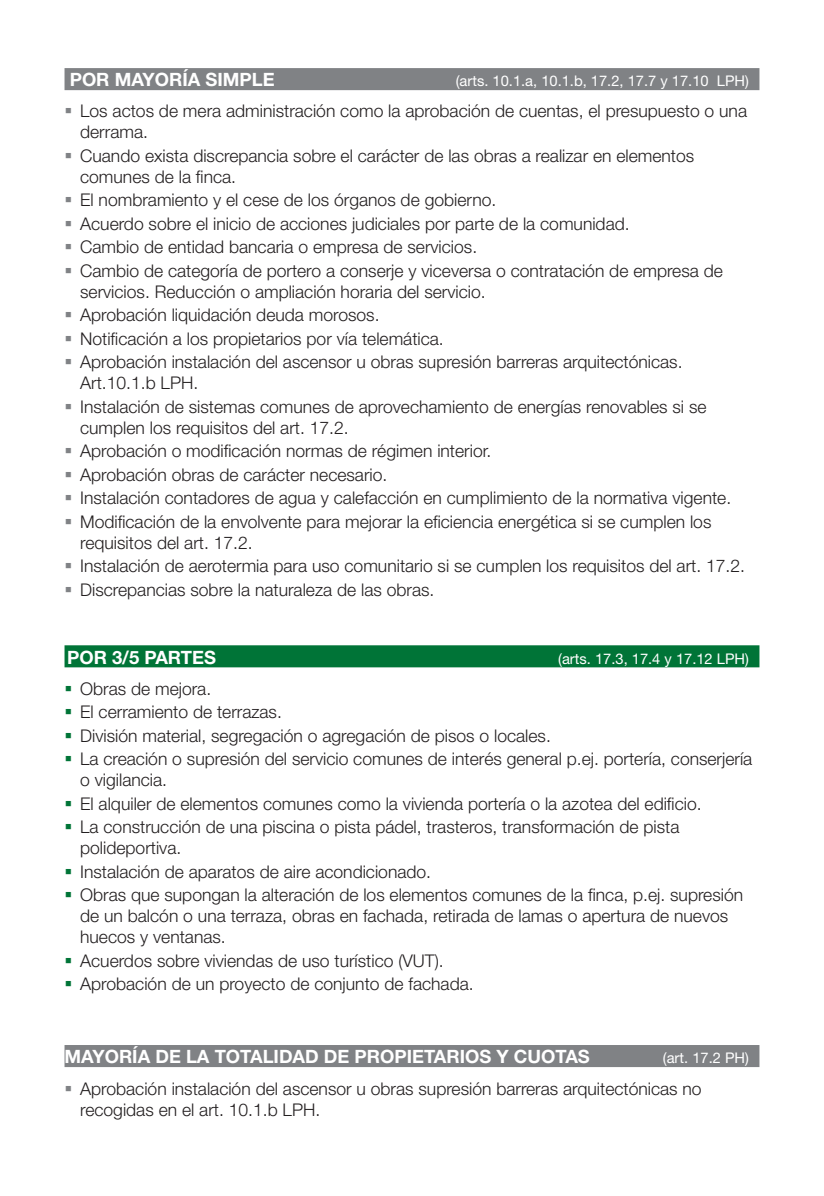
<style>
.page{position:relative;width:824px;height:1196px;background:#fff}
.page>*{position:absolute;margin:0;border:0;box-sizing:border-box;transform-origin:0 0}
.t1{font:700 18.38px "Helvetica Neue";color:#fff}
.t2{font:300 17.5px/21px "Helvetica Neue";color:#231f20}
.t3{font:14.7px "Helvetica Neue";color:#fff}
.s1{color:#808285}
.s2{color:#007437}
</style>
<div class="page">
<div style="left:64px;top:68px;width:695px;height:22px;background:#808285"></div>
<div style="left:64px;top:645px;width:695px;height:22px;background:#007437"></div>
<div style="left:64px;top:1045px;width:695px;height:22px;background:#808285"></div>
<p class="t1" style="left:70px;top:68px;width:206px">POR MAYORÍA SIMPLE</p>
<p class="t3" style="left:455px;top:72px;width:295px">(arts. 10.1.a, 10.1.b, 17.2, 17.7 y 17.10 LPH)</p>
<p class="t2" style="left:80px;top:100px;width:668px;text-indent:-16px"><span class="s1">▪</span> Los actos de mera administración como la aprobación de cuentas, el presupuesto o una derrama.</p>
<p class="t2" style="left:80px;top:145px;width:615px;text-indent:-16px"><span class="s1">▪</span> Cuando exista discrepancia sobre el carácter de las obras a realizar en elementos comunes de la finca.</p>
<p class="t2" style="left:64px;top:189px;width:433px"><span class="s1">▪</span> El nombramiento y el cese de los órganos de gobierno.</p>
<p class="t2" style="left:64px;top:213px;width:566px"><span class="s1">▪</span> Acuerdo sobre el inicio de acciones judiciales por parte de la comunidad.</p>
<p class="t2" style="left:64px;top:236px;width:414px"><span class="s1">▪</span> Cambio de entidad bancaria o empresa de servicios.</p>
<p class="t2" style="left:80px;top:260px;width:644px;text-indent:-16px"><span class="s1">▪</span> Cambio de categoría de portero a conserje y viceversa o contratación de empresa de servicios. Reducción o ampliación horaria del servicio.</p>
<p class="t2" style="left:64px;top:304px;width:316px"><span class="s1">▪</span> Aprobación liquidación deuda morosos.</p>
<p class="t2" style="left:64px;top:328px;width:381px"><span class="s1">▪</span> Notificación a los propietarios por vía telemática.</p>
<p class="t2" style="left:80px;top:351px;width:604px;text-indent:-16px"><span class="s1">▪</span> Aprobación instalación del ascensor u obras supresión barreras arquitectónicas.<br>Art.10.1.b LPH.</p>
<p class="t2" style="left:80px;top:395px;width:627px;text-indent:-16px"><span class="s1">▪</span> Instalación de sistemas comunes de aprovechamiento de energías renovables si se cumplen los requisitos del art. 17.2.</p>
<p class="t2" style="left:64px;top:440px;width:428px"><span class="s1">▪</span> Aprobación o modificación normas de régimen interior.</p>
<p class="t2" style="left:64px;top:463px;width:324px"><span class="s1">▪</span> Aprobación obras de carácter necesario.</p>
<p class="t2" style="left:64px;top:487px;width:668px"><span class="s1">▪</span> Instalación contadores de agua y calefacción en cumplimiento de la normativa vigente.</p>
<p class="t2" style="left:80px;top:510px;width:632px;text-indent:-16px"><span class="s1">▪</span> Modificación de la envolvente para mejorar la eficiencia energética si se cumplen los requisitos del art. 17.2.</p>
<p class="t2" style="left:64px;top:555px;width:682px"><span class="s1">▪</span> Instalación de aerotermia para uso comunitario si se cumplen los requisitos del art. 17.2.</p>
<p class="t2" style="left:64px;top:578px;width:371px"><span class="s1">▪</span> Discrepancias sobre la naturaleza de las obras.</p>
<p class="t1" style="left:67px;top:645px;width:150px">POR 3/5 PARTES</p>
<p class="t3" style="left:558px;top:649px;width:192px">(arts. 17.3, 17.4 y 17.12 LPH)</p>
<p class="t2" style="left:64px;top:678px;width:148px"><span class="s2">▪</span> Obras de mejora.</p>
<p class="t2" style="left:64px;top:701px;width:219px"><span class="s2">▪</span> El cerramiento de terrazas.</p>
<p class="t2" style="left:64px;top:725px;width:488px"><span class="s2">▪</span> División material, segregación o agregación de pisos o locales.</p>
<p class="t2" style="left:80px;top:748px;width:673px;text-indent:-16px"><span class="s2">▪</span> La creación o supresión del servicio comunes de interés general p.ej. portería, conserjería o vigilancia.</p>
<p class="t2" style="left:64px;top:793px;width:638px"><span class="s2">▪</span> El alquiler de elementos comunes como la vivienda portería o la azotea del edificio.</p>
<p class="t2" style="left:80px;top:816px;width:601px;text-indent:-16px"><span class="s2">▪</span> La construcción de una piscina o pista pádel, trasteros, transformación de pista polideportiva.</p>
<p class="t2" style="left:64px;top:861px;width:368px"><span class="s2">▪</span> Instalación de aparatos de aire acondicionado.</p>
<p class="t2" style="left:80px;top:884px;width:664px;text-indent:-16px"><span class="s2">▪</span> Obras que supongan la alteración de los elementos comunes de la finca, p.ej. supresión de un balcón o una terraza, obras en fachada, retirada de lamas o apertura de nuevos huecos y ventanas.</p>
<p class="t2" style="left:64px;top:949px;width:381px"><span class="s2">▪</span> Acuerdos sobre viviendas de uso turístico (VUT).</p>
<p class="t2" style="left:64px;top:973px;width:410px"><span class="s2">▪</span> Aprobación de un proyecto de conjunto de fachada.</p>
<p class="t1" style="left:64px;top:1045px;width:527px">MAYORÍA DE LA TOTALIDAD DE PROPIETARIOS Y CUOTAS</p>
<p class="t3" style="left:663px;top:1049px;width:88px">(art. 17.2 PH)</p>
<p class="t2" style="left:80px;top:1077px;width:623px;text-indent:-16px"><span class="s1">▪</span> Aprobación instalación del ascensor u obras supresión barreras arquitectónicas no recogidas en el art. 10.1.b LPH.</p>
</div>
